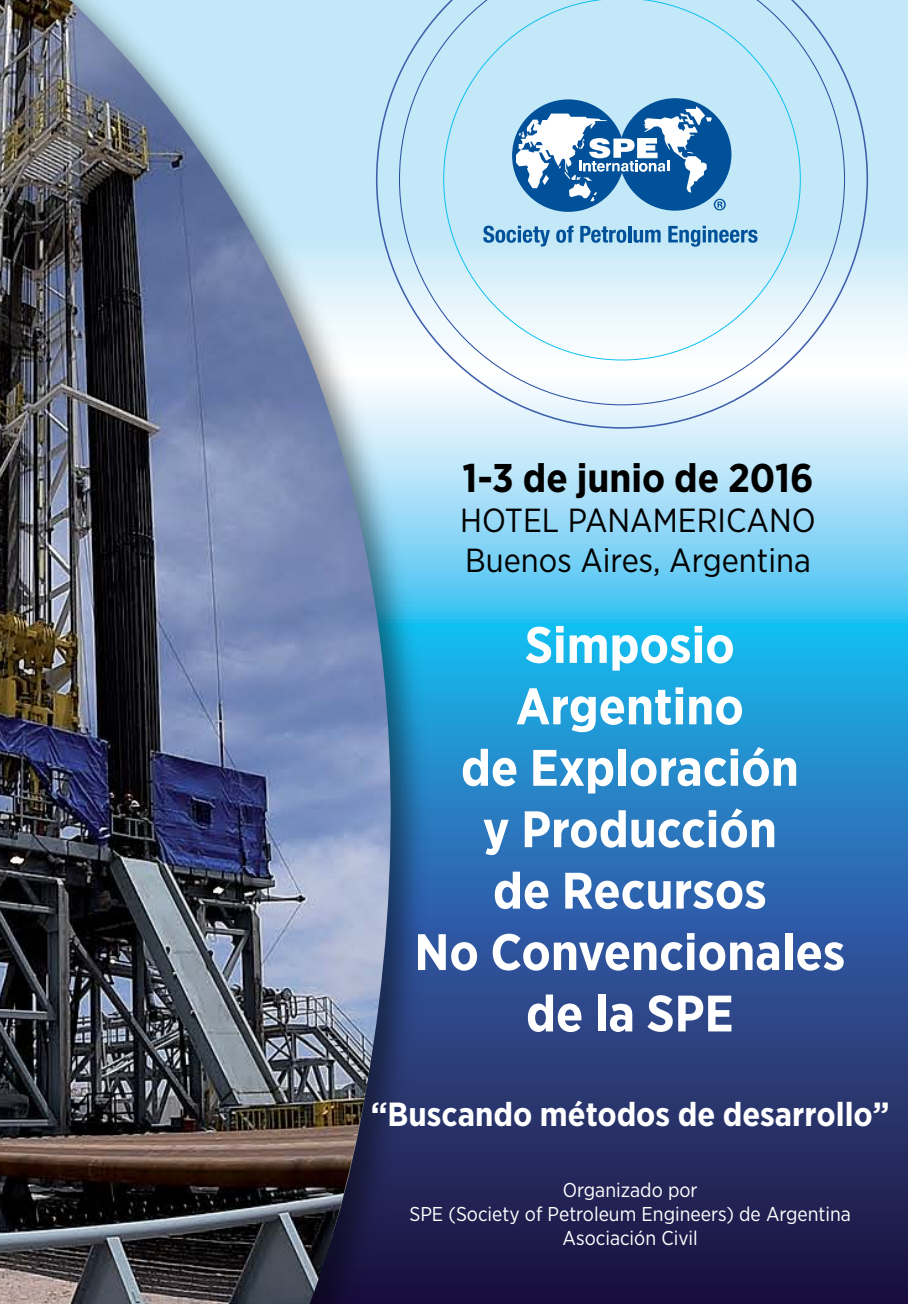
<style>
.page{position:relative;width:908px;height:1304px;background:#fff}
.page>*{position:absolute;margin:0;border:0;box-sizing:border-box;transform-origin:0 0}
.t1{font:700 51.2px/61.4px "Gotham Narrow";color:#fff;text-align:center}
.t2{font:700 40px "Gotham Narrow";color:#000}
.t3{font:33.4px/40px "Gotham Narrow";color:#000}
.t4{font:700 33.4px "Gotham Narrow";color:#fff}
.t5{font:20px/24px "Gotham Narrow";color:#fff;text-align:center}
</style>
<div class="page">
<img style="left:527px;top:0;width:380px;height:1304px">
<img style="left:0;top:0;width:527px;height:1304px">
<svg style="left:526px;top:771px;width:9px;height:10px"></svg>
<p class="t2" style="left:462px;top:452px;width:352px">1-3 de junio de 2016</p>
<p class="t3" style="left:460px;top:500px;width:357px">HOTEL PANAMERICANO<br>Buenos Aires, Argentina</p>
<p class="t1" style="left:414px;top:614px;width:432px">Simposio<br>Argentino<br>de Exploración<br>y Producción<br>de Recursos<br>No Convencionales de la SPE</p>
<p class="t4" style="left:370px;top:1093px;width:520px">“Buscando métodos de desarrollo”</p>
<p class="t5" style="left:409px;top:1178px;width:443px">Organizado por<br>SPE (Society of Petroleum Engineers) de Argentina<br>Asociación Civil</p>
</div>
